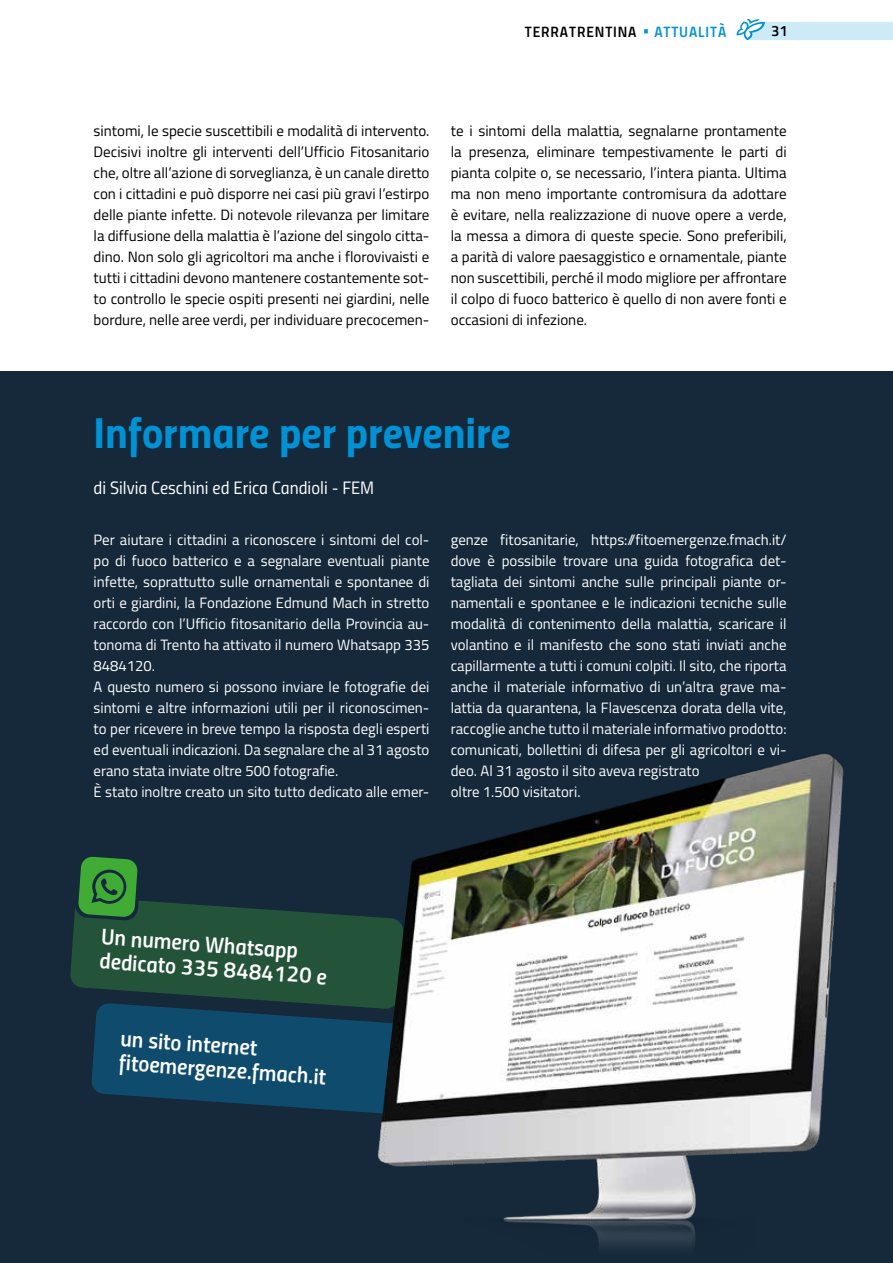
<style>
.page{position:relative;width:893px;height:1263px;background:#fff}
.page>*{position:absolute;margin:0;border:0;box-sizing:border-box;transform-origin:0 0}
.t1{font:43.8px "Titillium Bold Upright";color:#0092d4}
.t2{font:22.5px/24px "Titillium Semibold Upright";color:#fff}
.t3{font:18px "Titillium Regular Upright";color:#fff}
.t4{font:15px/21px "Titillium";color:#fff}
.t5{font:15px/21px "Titillium";color:#000;text-align:justify}
.t6{font:15px "Titillium Semibold Upright";letter-spacing:.06em;color:#000}
.s1{color:#0092d4}
</style>
<div class="page">
<div style="left:0;top:371px;width:893px;height:892px;background:#15293b"></div>
<img style="left:377px;top:753px;width:467px;height:495px">
<svg style="left:70px;top:856px;width:355px;height:259px"></svg>
<svg style="left:736px;top:19px;width:157px;height:21px"></svg>
<p class="t6" style="left:525px;top:20px;width:203px">TERRATRENTINA <span class="s1">• ATTUALITÀ</span></p>
<p class="t6" style="left:771px;top:20px;width:18px">31</p>
<p class="t5" style="left:94px;top:119px;width:337px">sintomi, le specie suscettibili e modalità di intervento.<br>Decisivi inoltre gli interventi dell’Ufficio Fitosanitario che, oltre all’azione di sorveglianza, è un canale diretto con i cittadini e può disporre nei casi più gravi l’estirpo delle piante infette. Di notevole rilevanza per limitare la diffusione della malattia è l’azione del singolo citta&shy;dino. Non solo gli agricoltori ma anche i florovivaisti e tutti i cittadini devono mantenere costantemente sot&shy;to controllo le specie ospiti presenti nei giardini, nelle bordure, nelle aree verdi, per individuare precocemen-</p>
<p class="t5" style="left:451px;top:119px;width:337px">te i sintomi della malattia, segnalarne prontamente la presenza, eliminare tempestivamente le parti di pianta colpite o, se necessario, l’intera pianta. Ultima ma non meno importante contromisura da adottare è evitare, nella realizzazione di nuove opere a verde, la messa a dimora di queste specie. Sono preferibili, a parità di valore paesaggistico e ornamentale, piante non suscettibili, perché il modo migliore per affrontare il colpo di fuoco batterico è quello di non avere fonti e occasioni di infezione.</p>
<h1 class="t1" style="left:94px;top:398px;width:419px">Informare per prevenire</h1>
<p class="t3" style="left:94px;top:475px;width:282px">di Silvia Ceschini ed Erica Candioli - FEM</p>
<p class="t4" style="left:94px;top:528px;width:337px">Per aiutare i cittadini a riconoscere i sintomi del col&shy;po di fuoco batterico e a segnalare eventuali piante infette, soprattutto sulle ornamentali e spontanee di orti e giardini, la Fondazione Edmund Mach in stretto raccordo con l’Ufficio fitosanitario della Provincia au&shy;tonoma di Trento ha attivato il numero Whatsapp 335<br>8484120.<br>A questo numero si possono inviare le fotografie dei sintomi e altre informazioni utili per il riconoscimen&shy;to per ricevere in breve tempo la risposta degli esperti ed eventuali indicazioni. Da segnalare che al 31 agosto erano stata inviate oltre 500 fotografie.<br>È stato inoltre creato un sito tutto dedicato alle emer-</p>
<p class="t4" style="left:451px;top:528px;width:337px">genze fitosanitarie, https://fitoemergenze.fmach.it/ dove è possibile trovare una guida fotografica det&shy;tagliata dei sintomi anche sulle principali piante or&shy;namentali e spontanee e le indicazioni tecniche sulle modalità di contenimento della malattia, scaricare il volantino e il manifesto che sono stati inviati anche capillarmente a tutti i comuni colpiti. Il sito, che riporta anche il materiale informativo di un’altra grave ma&shy;lattia da quarantena, la Flavescenza dorata della vite, raccoglie anche tutto il materiale informativo prodotto: comunicati, bollettini di difesa per gli agricoltori e vi&shy;deo. Al 31 agosto il sito aveva registrato<br>oltre 1.500 visitatori.</p>
<h2 class="t2" style="left:102px;top:923px;width:229px;rotate:4deg">Un numero Whatsapp dedicato 335 8484120 e</h2>
<h2 class="t2" style="left:122px;top:1025px;width:209px;rotate:4deg">un sito internet fitoemergenze.fmach.it</h2>
</div>
